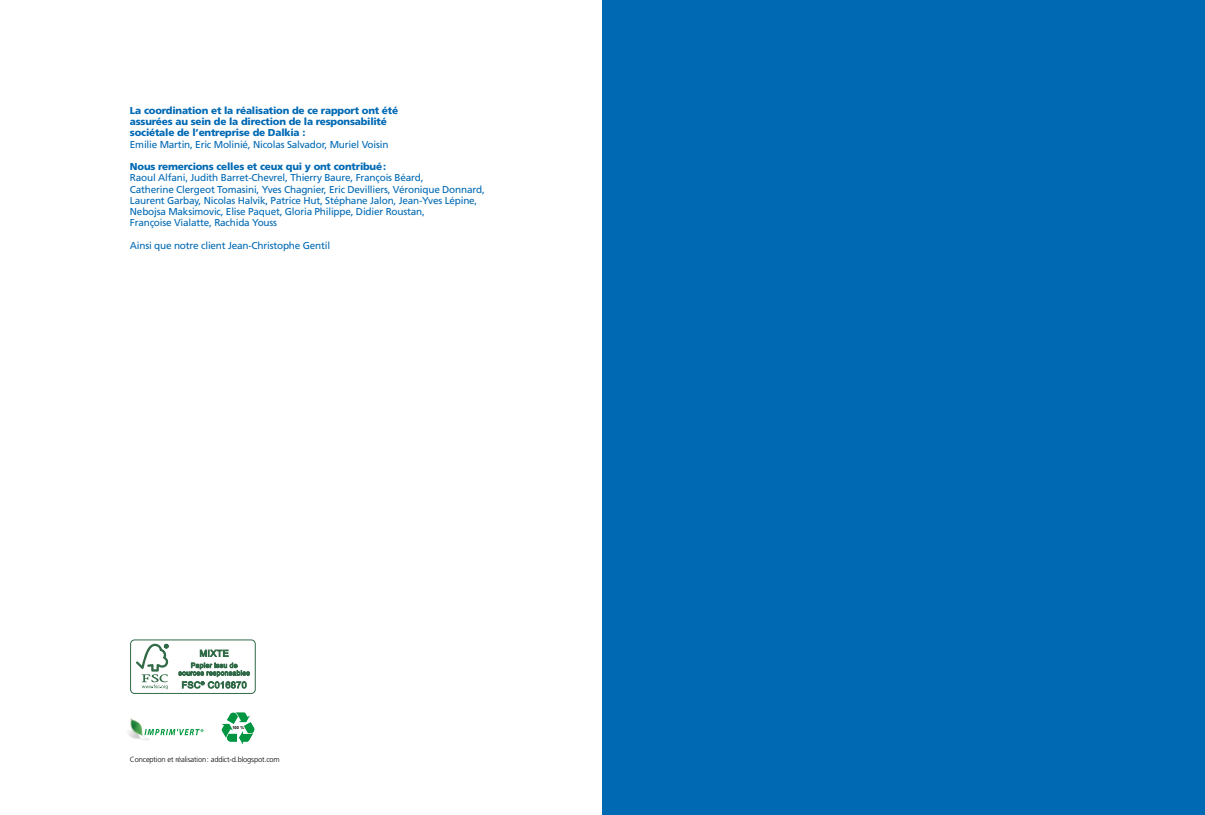
<style>
.page{position:relative;width:1205px;height:815px;background:#fff}
.page>*{position:absolute;margin:0;border:0;box-sizing:border-box;transform-origin:0 0}
.t1{font:10px/11.2px "Frutiger LT Std";letter-spacing:-.02em;color:#0069b4}
.t2{font:900 10px/11.2px "Frutiger LT Std";letter-spacing:-.02em;color:#0069b4}
.t3{font:300 7.5px "Frutiger LT Std";letter-spacing:-.02em;color:#000}
.t4{font:700 4.12px "Arial";color:#000}
</style>
<div class="page">
<div style="left:602px;top:0;width:603px;height:815px;background:#0069b4"></div>
<img style="left:128px;top:718px;width:21px;height:22px">
<svg style="left:144px;top:729px;width:59px;height:6px"></svg>
<svg style="left:222px;top:712px;width:33px;height:32px"></svg>
<div style="left:130px;top:640px;width:126px;height:54px;border:1px solid #306a46;border-radius:4px"></div>
<svg style="left:136px;top:644px;width:32px;height:45px"></svg>
<svg style="left:178px;top:649px;width:72px;height:40px"></svg>
<p class="t2" style="left:130px;top:105px;width:270px">La coordination et la réalisation de ce rapport ont été assurées au sein de la direction de la responsabilité sociétale de l’entreprise de Dalkia :</p>
<p class="t1" style="left:130px;top:138px;width:260px">Emilie Martin, Eric Molinié, Nicolas Salvador, Muriel Voisin</p>
<p class="t2" style="left:130px;top:161px;width:258px">Nous remercions celles et ceux qui y ont contribué:</p>
<p class="t1" style="left:130px;top:172px;width:356px">Raoul Alfani, Judith Barret-Chevrel, Thierry Baure, François Béard,<br>Catherine Clergeot Tomasini, Yves Chagnier, Eric Devilliers, Véronique Donnard, Laurent Garbay, Nicolas Halvik, Patrice Hut, Stéphane Jalon, Jean-Yves Lépine, Nebojsa Maksimovic, Elise Paquet, Gloria Philippe, Didier Roustan,<br>Françoise Vialatte, Rachida Youss</p>
<p class="t1" style="left:130px;top:240px;width:202px">Ainsi que notre client Jean-Christophe Gentil</p>
<p class="t4" style="left:232px;top:725px;width:13px">100 %</p>
<p class="t3" style="left:130px;top:755px;width:151px">Conception et réalisation: addict-d.blogspot.com</p>
</div>
